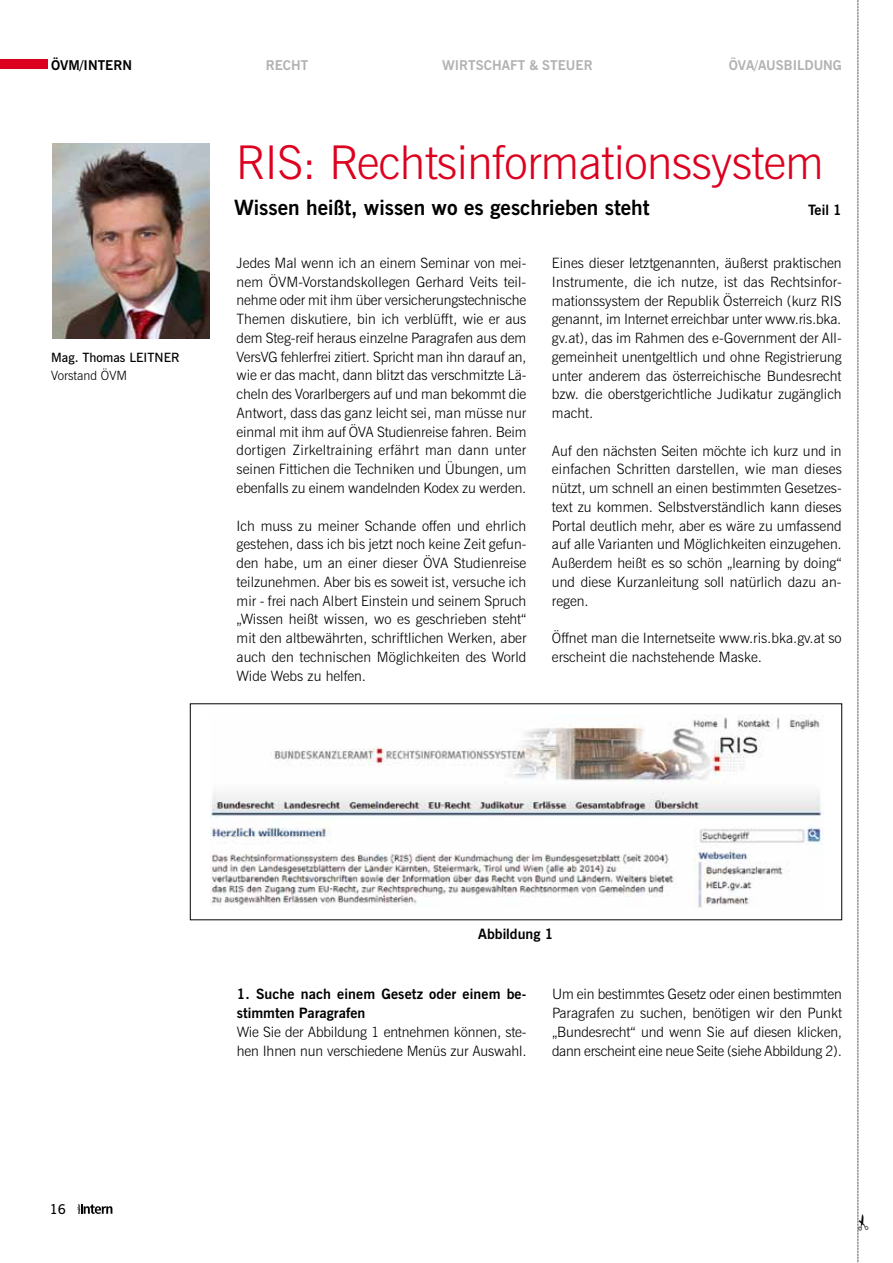
<style>
.page{position:relative;width:893px;height:1263px;background:#fff}
.page>*{position:absolute;margin:0;border:0;box-sizing:border-box;transform-origin:0 0}
.t1{font:300 46.5px "News Gothic BT";letter-spacing:-.01em;color:#dc011f}
.t2{font:700 21px "News Gothic BT";color:#000}
.t3{font:300 14.25px/18.8px "News Gothic BT";color:#000;text-align:justify}
.t4{font:700 14.25px/18.8px "News Gothic BT";color:#000}
.t5{font:700 13.5px "News Gothic BT";color:#b1b2b3}
.t6{font:700 13.5px "News Gothic BT";color:#000}
.t7{font:600 13.5px "News Gothic BT";color:#000}
.t8{font:600 12.75px "News Gothic BT";color:#000}
.t9{font:300 12.75px "News Gothic BT";color:#000}
</style>
<div class="page">
<div style="left:0;top:60px;width:48px;height:9px;background:#dc011f"></div>
<svg style="left:77px;top:1204px;width:35px;height:10px"></svg>
<img style="left:52px;top:144px;width:158px;height:195px">
<img style="left:211px;top:714px;width:613px;height:194px">
<svg style="left:858px;top:0;width:1px;height:1263px"></svg>
<p class="t6" style="left:51px;top:57px;width:82px">ÖVM/INTERN</p>
<p class="t5" style="left:266px;top:57px;width:44px">Recht</p>
<p class="t5" style="left:442px;top:57px;width:60px">wi rtschaf</p>
<p class="t5" style="left:518px;top:57px;width:76px">t &amp; steuer</p>
<p class="t5" style="left:729px;top:57px;width:64px">ÖVA/ausbild</p>
<p class="t5" style="left:814px;top:57px;width:30px">ung</p>
<h1 class="t1" style="left:236px;top:134px;width:589px">RIS: Rechtsinformationssystem</h1>
<p class="t8" style="left:51px;top:349px;width:130px">Mag. Thomas LEITN ER</p>
<p class="t9" style="left:51px;top:368px;width:77px">Vorstand ÖVM</p>
<h2 class="t2" style="left:234px;top:194px;width:417px">Wissen heißt, wissen wo es geschrieben steht</h2>
<p class="t4" style="left:808px;top:200px;width:35px">Teil 1</p>
<p class="t3" style="left:237px;top:253px;width:291px">Jedes Mal wenn ich an einem Seminar von mei&shy;nem ÖVM-Vorstandskollegen Gerhard Veits teil&shy;nehme oder mit ihm über versicherungstechnische Themen diskutiere, bin ich verblüfft, wie er aus dem Steg-reif heraus einzelne Paragrafen aus dem VersVG fehlerfrei zitiert. Spricht man ihn darauf an, wie er das macht, dann blitzt das verschmitzte Lä&shy;cheln des Vorarlbergers auf und man bekommt die Antwort, dass das ganz leicht sei, man müsse nur einmal mit ihm auf ÖVA Studienreise fahren. Beim dortigen Zirkeltraining erfährt man dann unter seinen Fittichen die Techniken und Übungen, um ebenfalls zu einem wandelnden Kodex zu werden.</p>
<p class="t3" style="left:237px;top:516px;width:291px">Ich muss zu meiner Schande offen und ehrlich gestehen, dass ich bis jetzt noch keine Zeit gefun&shy;den habe, um an einer dieser ÖVA Studienreise teilzunehmen. Aber bis es soweit ist, versuche ich mir - frei nach Albert Einstein und seinem Spruch „Wissen heißt wissen, wo es geschrieben steht“ mit den altbewährten, schriftlichen Werken, aber auch den technischen Möglichkeiten des World Wide Webs zu helfen.</p>
<p class="t3" style="left:552px;top:253px;width:291px">Eines dieser letztgenannten, äußerst praktischen Instrumente, die ich nutze, ist das Rechtsinfor&shy;mationssystem der Republik Österreich (kurz RIS genannt, im Internet erreichbar unter www.ris.bka. gv.at), das im Rahmen des e-Government der All&shy;gemeinheit unentgeltlich und ohne Registrierung unter anderem das österreichische Bundesrecht bzw. die oberstgerichtliche Judikatur zugänglich macht.</p>
<p class="t3" style="left:552px;top:441px;width:292px">Auf den nächsten Seiten möchte ich kurz und in einfachen Schritten darstellen, wie man dieses nützt, um schnell an einen bestimmten Gesetzes&shy;text zu kommen. Selbstverständlich kann dieses Portal deutlich mehr, aber es wäre zu umfassend auf alle Varianten und Möglichkeiten einzugehen.<br>Außerdem heißt es so schön „learning by doing“ und diese Kurzanleitung soll natürlich dazu an&shy;regen.</p>
<p class="t3" style="left:552px;top:628px;width:291px">Öffnet man die Internetseite www.ris.bka.gv.at so erscheint die nachstehende Maske.</p>
<p class="t7" style="left:50px;top:1201px;width:18px">16</p>
<p class="t4" style="left:478px;top:924px;width:77px">Abbildung 1</p>
<p class="t4" style="left:237px;top:985px;width:291px">1. Suche nach einem Gesetz oder einem be&shy;stimmten Paragrafen</p>
<p class="t3" style="left:237px;top:1022px;width:291px">Wie Sie der Abbildung 1 entnehmen können, ste&shy;hen Ihnen nun verschiedene Menüs zur Auswahl.</p>
<p class="t3" style="left:552px;top:985px;width:291px">Um ein bestimmtes Gesetz oder einen bestimmten Paragrafen zu suchen, benötigen wir den Punkt „Bundesrecht“ und wenn Sie auf diesen klicken, dann erscheint eine neue Seite (siehe Abbildung 2).</p>
</div>
